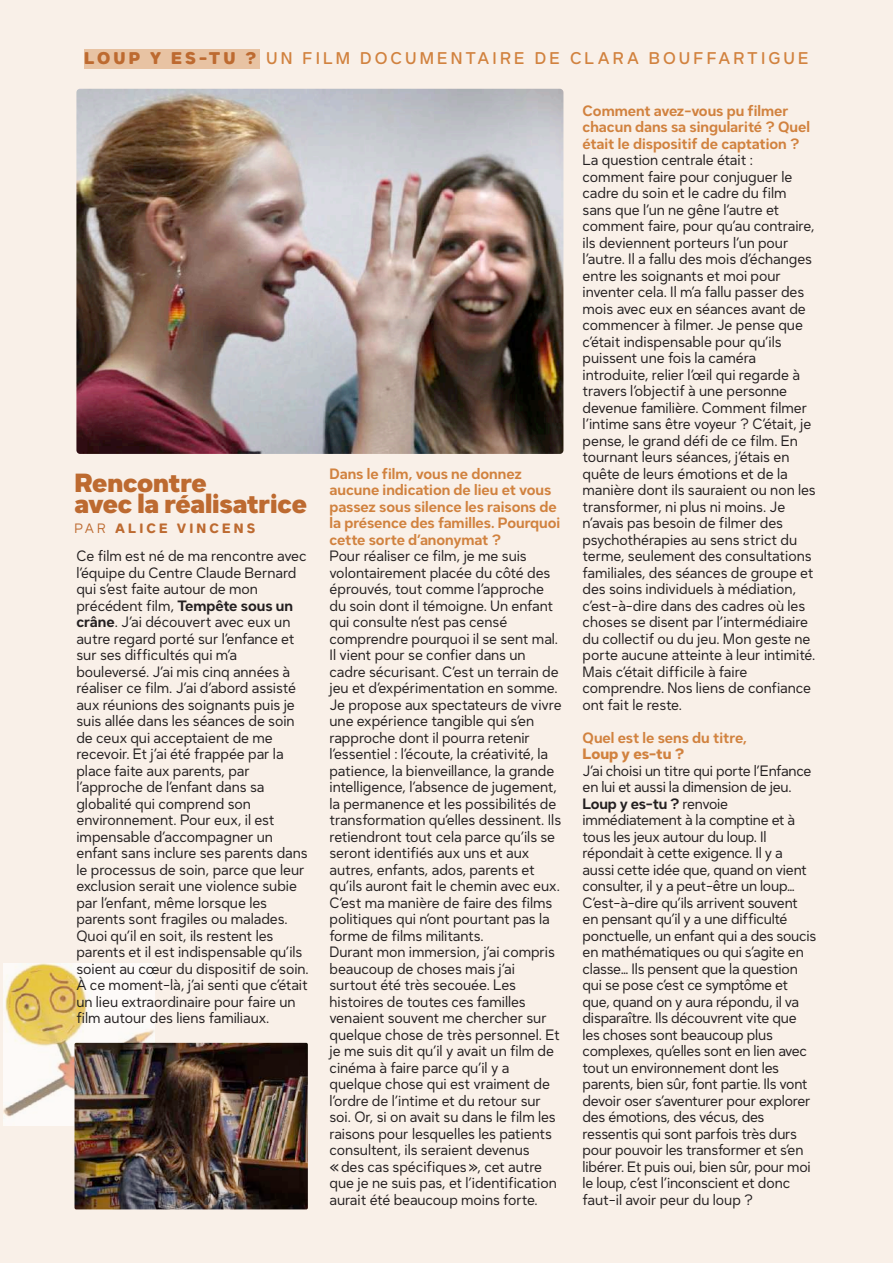
<style>
.page{position:relative;width:893px;height:1263px;background:#f9f0e8}
.page>*{position:absolute;margin:0;border:0;box-sizing:border-box;transform-origin:0 0}
.t1{font:800 25.5px/21px "Dexa Pro";letter-spacing:-.005em;color:#bd6a30;scale:.95 1}
.t2{font:500 16.5px "Dexa Round";letter-spacing:.2em;color:#d1823f;scale:.95 1}
.t3{font:14.55px/16.5px "Dexa Pro";letter-spacing:-.005em;color:#231f20;scale:.95 1}
.t4{font:600 14.55px/16.5px "Dexa Pro";color:#d1823f;scale:.95 1}
.t5{font:700 14.55px "Dexa Pro";color:#d1823f;scale:.95 1}
.t6{font:700 13.2px "Dexa Round";letter-spacing:.25em;color:#bd6a30;scale:.95 1}
.s1{font-weight:800;color:#bd6a30}
.s2{font-family:"Dexa Pro";font-weight:400}
.s3{font-weight:600}
</style>
<div class="page">
<div style="left:84px;top:49px;width:175px;height:20px;background:#e8c3a3"></div>
<img style="left:3px;top:964px;width:152px;height:161px">
<img style="left:76px;top:89px;width:487px;height:365px;border-radius:4px">
<img style="left:75px;top:1043px;width:233px;height:166px;border-radius:2px">
<p class="t2" style="left:84px;top:52px;width:764px"><span class="s1">LOUP Y ES-TU ?</span> UN FILM DOCUMENTAIRE DE CLARA BOUFFARTIGUE</p>
<h1 class="t1" style="left:75px;top:474px;width:246px">Rencontre<br>avec la réalisatrice</h1>
<p class="t6" style="left:75px;top:523px;width:192px"><span class="s2">PAR</span> ALICE VINCENS</p>
<p class="t3" style="left:76px;top:549px;width:246px">Ce film est né de ma rencontre avec l’équipe du Centre Claude Bernard qui s’est faite autour de mon précédent film, <span class="s3">Tempête sous un crâne</span>. J’ai découvert avec eux un autre regard porté sur l’enfance et sur ses difficultés qui m’a bouleversé. J’ai mis cinq années à réaliser ce film. J’ai d’abord assisté aux réunions des soignants puis je suis allée dans les séances de soin de ceux qui acceptaient de me recevoir. Et j’ai été frappée par la place faite aux parents, par l’approche de l’enfant dans sa globalité qui comprend son environnement. Pour eux, il est impensable d’accompagner un enfant sans inclure ses parents dans le processus de soin, parce que leur exclusion serait une violence subie par l’enfant, même lorsque les parents sont fragiles ou malades.<br>Quoi qu’il en soit, ils restent les parents et il est indispensable qu’ils soient au cœur du dispositif de soin.<br>À ce moment-là, j’ai senti que c’était un lieu extraordinaire pour faire un film autour des liens familiaux.</p>
<p class="t4" style="left:329px;top:466px;width:244px">Dans le film, vous ne donnez aucune indication de lieu et vous passez sous silence les raisons de la présence des familles. Pourquoi cette sorte d’anonymat ?</p>
<p class="t3" style="left:329px;top:549px;width:246px">Pour réaliser ce film, je me suis volontairement placée du côté des éprouvés, tout comme l’approche du soin dont il témoigne. Un enfant qui consulte n’est pas censé comprendre pourquoi il se sent mal.<br>Il vient pour se confier dans un cadre sécurisant. C’est un terrain de jeu et d’expérimentation en somme.<br>Je propose aux spectateurs de vivre une expérience tangible qui s’en rapproche dont il pourra retenir l’essentiel : l’écoute, la créativité, la patience, la bienveillance, la grande intelligence, l’absence de jugement, la permanence et les possibilités de transformation qu’elles dessinent. Ils retiendront tout cela parce qu’ils se seront identifiés aux uns et aux autres, enfants, ados, parents et qu’ils auront fait le chemin avec eux.<br>C’est ma manière de faire des films politiques qui n’ont pourtant pas la forme de films militants.<br>Durant mon immersion, j’ai compris beaucoup de choses mais j’ai surtout été très secouée. Les histoires de toutes ces familles venaient souvent me chercher sur quelque chose de très personnel. Et je me suis dit qu’il y avait un film de cinéma à faire parce qu’il y a quelque chose qui est vraiment de l’ordre de l’intime et du retour sur soi. Or, si on avait su dans le film les raisons pour lesquelles les patients consultent, ils seraient devenus<br>« des cas spécifiques », cet autre que je ne suis pas, et l’identification aurait été beaucoup moins forte.</p>
<p class="t4" style="left:583px;top:103px;width:241px">Comment avez-vous pu filmer chacun dans sa singularité ? Quel était le dispositif de captation ?</p>
<p class="t3" style="left:583px;top:153px;width:247px">La question centrale était : comment faire pour conjuguer le cadre du soin et le cadre du film sans que l’un ne gêne l’autre et comment faire, pour qu’au contraire, ils deviennent porteurs l’un pour l’autre. Il a fallu des mois d’échanges entre les soignants et moi pour inventer cela. Il m’a fallu passer des mois avec eux en séances avant de commencer à filmer. Je pense que c’était indispensable pour qu’ils puissent une fois la caméra introduite, relier l’œil qui regarde à travers l’objectif à une personne devenue familière. Comment filmer l’intime sans être voyeur ? C’était, je pense, le grand défi de ce film. En tournant leurs séances, j’étais en quête de leurs émotions et de la manière dont ils sauraient ou non les transformer, ni plus ni moins. Je n’avais pas besoin de filmer des psychothérapies au sens strict du terme, seulement des consultations familiales, des séances de groupe et des soins individuels à médiation, c’est-à-dire dans des cadres où les choses se disent par l’intermédiaire du collectif ou du jeu. Mon geste ne porte aucune atteinte à leur intimité.<br>Mais c’était difficile à faire comprendre. Nos liens de confiance ont fait le reste.</p>
<p class="t4" style="left:583px;top:730px;width:175px">Quel est le sens du titre,</p>
<p class="t5" style="left:583px;top:748px;width:109px">Loup y es-tu ?</p>
<p class="t3" style="left:583px;top:763px;width:248px">J’ai choisi un titre qui porte l’Enfance en lui et aussi la dimension de jeu.<br><span class="s3">Loup y es-tu ?</span> renvoie immédiatement à la comptine et à tous les jeux autour du loup. Il répondait à cette exigence. Il y a aussi cette idée que, quand on vient consulter, il y a peut-être un loup… C’est-à-dire qu’ils arrivent souvent en pensant qu’il y a une difficulté ponctuelle, un enfant qui a des soucis en mathématiques ou qui s’agite en classe… Ils pensent que la question qui se pose c’est ce symptôme et que, quand on y aura répondu, il va disparaître. Ils découvrent vite que les choses sont beaucoup plus complexes, qu’elles sont en lien avec tout un environnement dont les parents, bien sûr, font partie. Ils vont devoir oser s’aventurer pour explorer des émotions, des vécus, des ressentis qui sont parfois très durs pour pouvoir les transformer et s’en libérer. Et puis oui, bien sûr, pour moi le loup, c’est l’inconscient et donc faut-il avoir peur du loup ?</p>
</div>
